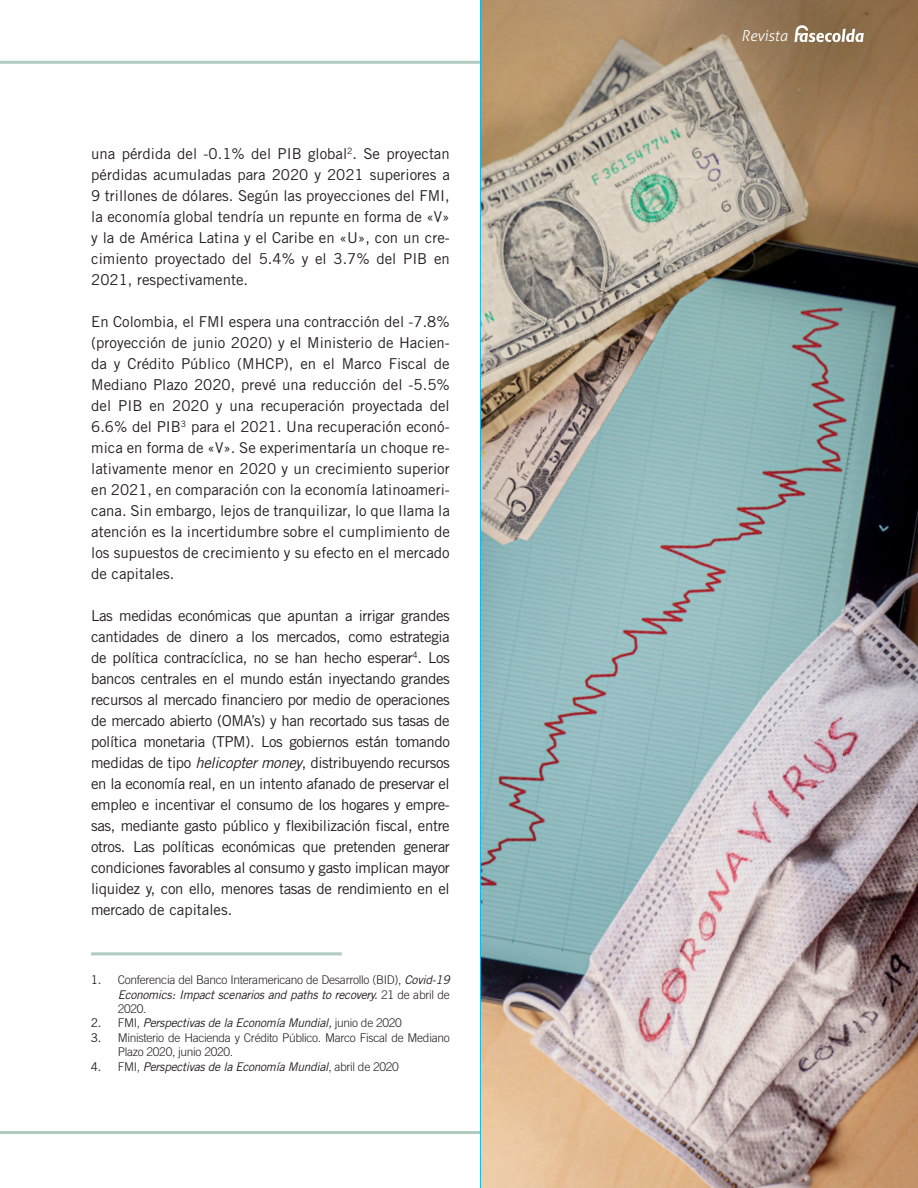
<style>
.page{position:relative;width:918px;height:1188px;background:#fff}
.page>*{position:absolute;margin:0;border:0;box-sizing:border-box;transform-origin:0 0}
.t1{font:15px/21px "Trade Gothic LT Std";color:#231f20;text-align:justify}
.t2{font:italic 300 15px "Aller";color:#fff}
.t3{font:300 12px/14.4px "Trade Gothic LT Std";letter-spacing:-.025em;color:#231f20;text-align:justify}
.t4{font:italic 12px "Trade Gothic LT Std";letter-spacing:-.025em;color:#231f20}
.s1{font-style:italic}
.s2{font-weight:400}
.s3{font-weight:400;font-style:italic}
.s4{font-style:normal}
.s5{font-weight:300;font-style:normal}
</style>
<div class="page">
<hr style="left:0;top:1131px;width:918px;height:3px;background:#b0cbc0">
<hr style="left:0;top:61px;width:918px;height:3px;background:#b0cbc0">
<img style="left:481px;top:0;width:437px;height:1188px">
<hr style="left:91px;top:952px;width:251px;height:3px;background:#b0cbc0">
<svg style="left:794px;top:24px;width:70px;height:18px"></svg>
<p class="t1" style="left:91px;top:143px;width:360px">una pérdida del -0.1% del PIB global<sup>2</sup>. Se proyectan pérdidas acumuladas para 2020 y 2021 superiores a 9 trillones de dólares. Según las proyecciones del FMI, la economía global tendría un repunte en forma de «V» y la de América Latina y el Caribe en «U», con un cre&shy;cimiento proyectado del 5.4% y el 3.7% del PIB en 2021, respectivamente.</p>
<p class="t1" style="left:91px;top:311px;width:360px">En Colombia, el FMI espera una contracción del -7.8% (proyección de junio 2020) y el Ministerio de Hacien&shy;da y Crédito Público (MHCP), en el Marco Fiscal de Mediano Plazo 2020, prevé una reducción del -5.5% del PIB en 2020 y una recuperación proyectada del 6.6% del PIB<sup>3</sup> para el 2021. Una recuperación econó&shy;mica en forma de «V». Se experimentaría un choque re&shy;lativamente menor en 2020 y un crecimiento superior en 2021, en comparación con la economía latinoameri&shy;cana. Sin embargo, lejos de tranquilizar, lo que llama la atención es la incertidumbre sobre el cumplimiento de los supuestos de crecimiento y su efecto en el mercado de capitales.</p>
<p class="t1" style="left:91px;top:605px;width:360px">Las medidas económicas que apuntan a irrigar grandes cantidades de dinero a los mercados, como estrategia de política contracíclica, no se han hecho esperar<sup>4</sup>. Los bancos centrales en el mundo están inyectando grandes recursos al mercado financiero por medio de operaciones de mercado abierto (OMA’s) y han recortado sus tasas de política monetaria (TPM). Los gobiernos están tomando medidas de tipo <span class="s1">helicopter money</span>, distribuyendo recursos en la economía real, en un intento afanado de preservar el empleo e incentivar el consumo de los hogares y empre&shy;sas, mediante gasto público y flexibilización fiscal, entre otros. Las políticas económicas que pretenden generar condiciones favorables al consumo y gasto implican mayor liquidez y, con ello, menores tasas de rendimiento en el mercado de capitales.</p>
<p class="t3" style="left:118px;top:973px;width:334px;text-indent:-27px"><span class="s2">1.</span> Conferencia del Banco Interamericano de Desarrollo (BID), <span class="s3">Covid-19<br>Economics: Impact scenarios and paths to recovery.</span> 21 de abril de 2020.</p>
<p class="t4" style="left:91px;top:1016px;width:313px"><span class="s4">2.</span> <span class="s5">FMI,</span> Perspectivas de la Economía Mundial, <span class="s5">junio de 2020</span></p>
<p class="t3" style="left:118px;top:1030px;width:334px;text-indent:-27px"><span class="s2">3.</span> Ministerio de Hacienda y Crédito Público. Marco Fiscal de Mediano<br>Plazo 2020, junio 2020.</p>
<p class="t4" style="left:91px;top:1059px;width:310px"><span class="s4">4.</span> <span class="s5">FMI,</span> Perspectivas de la Economía Mundial<span class="s5">, abril de 2020</span></p>
<p class="t2" style="left:741px;top:27px;width:48px">Revista</p>
</div>
